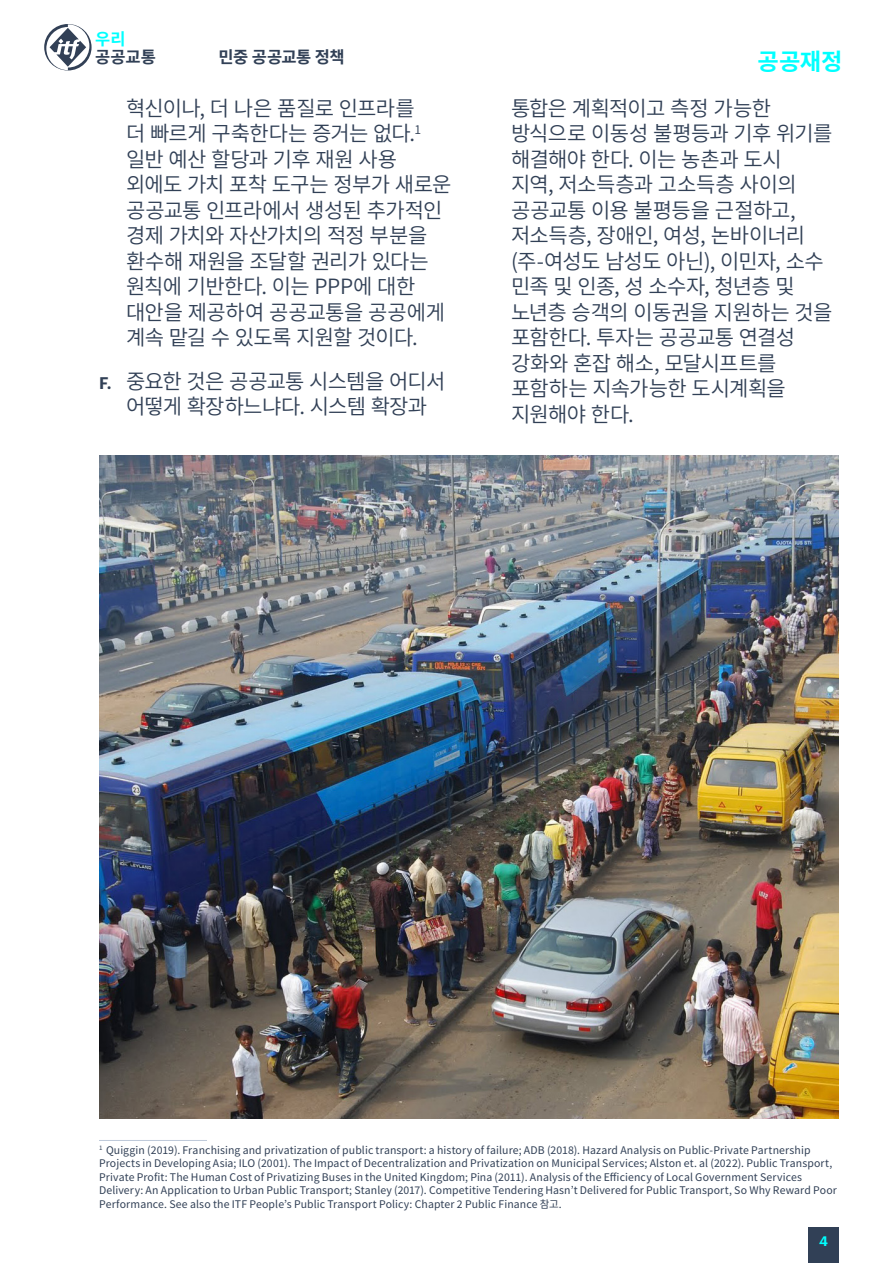
<style>
.page{position:relative;width:893px;height:1263px;background:#fff}
.page>*{position:absolute;margin:0;border:0;box-sizing:border-box;transform-origin:0 0}
.t1{font:700 23.25px "Source Han Sans KR";color:#0ff}
.t2{font:21px/25.5px "Source Han Sans KR";letter-spacing:-.035em;color:#314056}
.t3{font:700 16.5px "Source Han Sans KR";letter-spacing:-.015em;color:#314056}
.t4{font:700 16.5px "Source Han Sans KR";color:#0ff}
.t5{font:600 13.5px "Graphik";color:#0ff}
.t6{font:10.5px/13.5px "Source Han Sans KR";letter-spacing:.01em;color:#314056}
.s1{font-family:"Graphik";font-weight:600;font-size:16.5px}
</style>
<div class="page">
<div style="left:808px;top:1227px;width:31px;height:36px;background:#314056"></div>
<svg style="left:44px;top:24px;width:48px;height:46px"></svg>
<hr style="left:99px;top:1140px;width:108px;height:1px;background:#bec9da">
<img style="left:99px;top:455px;width:740px;height:663px">
<h3 class="t4" style="left:95px;top:29px;width:32px">우리</h3>
<h3 class="t3" style="left:95px;top:47px;width:62px">공공교통</h3>
<h2 class="t2" style="left:126px;top:96px;width:327px">혁신이나, 더 나은 품질로 인프라를<br>더 빠르게 구축한다는 증거는 없다.<sup>1 </sup>일반 예산 할당과 기후 재원 사용 외에도 가치 포착 도구는 정부가 새로운 공공교통 인프라에서 생성된 추가적인 경제 가치와 자산가치의 적정 부분을 환수해 재원을 조달할 권리가 있다는 원칙에 기반한다. 이는 PPP에 대한 대안을 제공하여 공공교통을 공공에게 계속 맡길 수 있도록 지원할 것이다.</h2>
<h2 class="t2" style="left:99px;top:369px;width:348px;text-align:center"><span class="s1">f.</span> 중요한 것은 공공교통 시스템을 어디서 어떻게 확장하느냐다. 시스템 확장과</h2>
<h3 class="t3" style="left:218px;top:48px;width:128px">민중 공공교통 정책</h3>
<h1 class="t1" style="left:757px;top:48px;width:87px">공공재정</h1>
<h2 class="t2" style="left:511px;top:96px;width:323px">통합은 계획적이고 측정 가능한 방식으로 이동성 불평등과 기후 위기를 해결해야 한다. 이는 농촌과 도시<br>지역, 저소득층과 고소득층 사이의 공공교통 이용 불평등을 근절하고, 저소득층, 장애인, 여성, 논바이너리 (주-여성도 남성도 아닌), 이민자, 소수 민족 및 인종, 성 소수자, 청년층 및 노년층 승객의 이동권을 지원하는 것을 포함한다. 투자는 공공교통 연결성 강화와 혼잡 해소, 모달시프트를 포함하는 지속가능한 도시계획을 지원해야 한다.</h2>
<p class="t6" style="left:99px;top:1143px;width:739px"><sup>1</sup> Quiggin (2019). Franchising and privatization of public transport: a history of failure; ADB (2018). Hazard Analysis on Public-Private Partnership Projects in Developing Asia; ILO (2001). The Impact of Decentralization and Privatization on Municipal Services; Alston et. al (2022). Public Transport, Private Profit: The Human Cost of Privatizing Buses in the United Kingdom; Pina (2011). Analysis of the Efficiency of Local Government Services Delivery: An Application to Urban Public Transport; Stanley (2017). Competitive Tendering Hasn’t Delivered for Public Transport, So Why Reward Poor Performance. See also the ITF People’s Public Transport Policy: Chapter 2 Public Finance 참고.</p>
<p class="t5" style="left:819px;top:1230px;width:10px">4</p>
</div>
